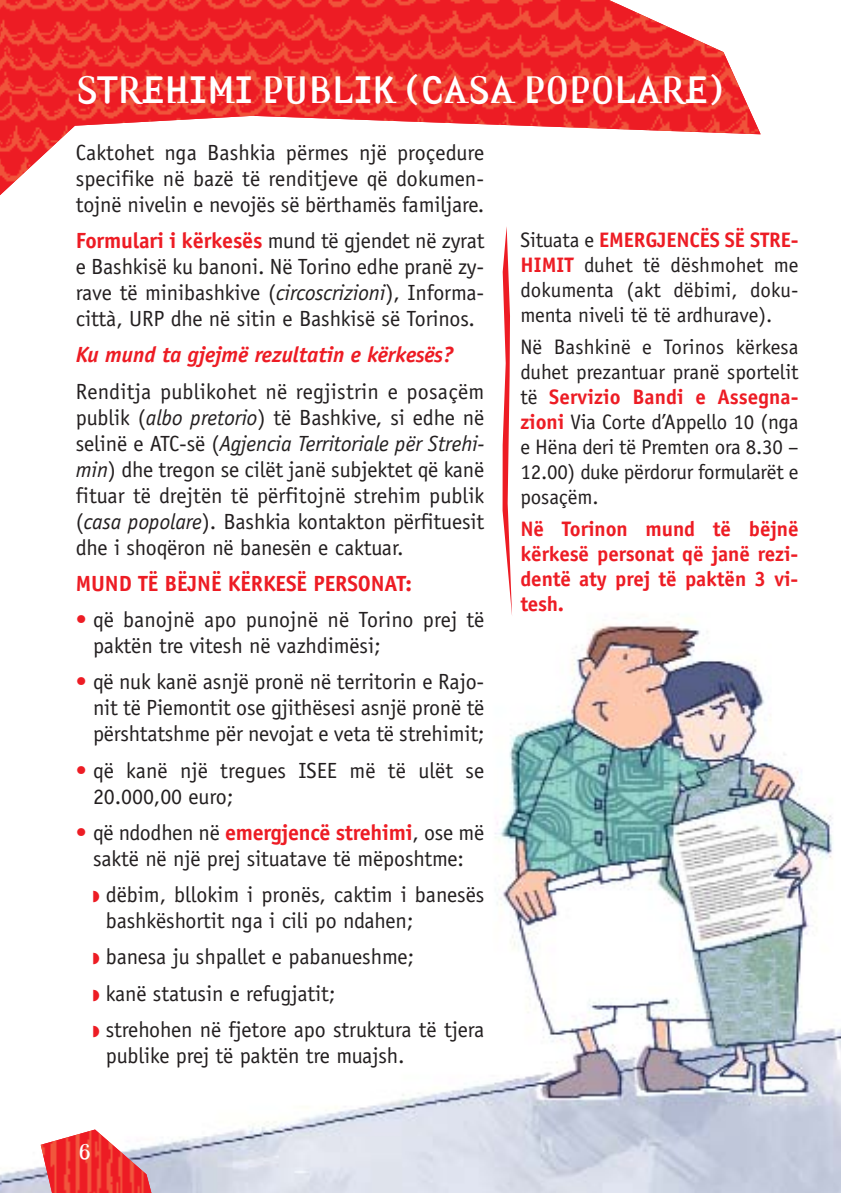
<style>
.page{position:relative;width:841px;height:1193px;background:#fff}
.page>*{position:absolute;margin:0;border:0;box-sizing:border-box;transform-origin:0 0}
.t1{font:300 36px "Amplifier";color:#fff}
.t2{font:22px/26px "Officina Sans";letter-spacing:-.005em;color:#231f20;text-align:justify}
.t3{font:italic 700 22px "Officina Sans";letter-spacing:-.005em;color:#ed1c24}
.t4{font:700 22px "Officina Sans";letter-spacing:-.005em;color:#ed1c24}
.t5{font:21px/25px "Officina Sans";letter-spacing:-.01em;color:#231f20;text-align:justify}
.t6{font:700 21px/25px "Officina Sans";letter-spacing:-.005em;color:#ed1c24;text-align:justify}
.t7{font:20px "Amplifier Light Extensions";color:#fff}
.s1{font-weight:700;color:#ed1c24}
.s2{font-style:italic}
.s3{color:#ed1c24}
</style>
<div class="page">
<img style="left:0;top:133px;width:840px;height:1059px">
<img style="left:0;top:0;width:760px;height:220px">
<img style="left:41px;top:1129px;width:118px;height:63px">
<svg style="left:502px;top:226px;width:9px;height:390px"></svg>
<h1 class="t1" style="left:76px;top:75px;width:649px">STREHIMI PUBLIK (CASA POPOLARE)</h1>
<p class="t2" style="left:76px;top:141px;width:410px">Caktohet nga Bashkia përmes një proçedure specifike në bazë të renditjeve që dokumen&shy;tojnë nivelin e nevojës së bërthamës familjare.</p>
<p class="t2" style="left:76px;top:229px;width:410px"><span class="s1">Formulari i kërkesës</span> mund të gjendet në zyrat e Bashkisë ku banoni. Në Torino edhe pranë zy&shy;rave të minibashkive (<span class="s2">circoscrizioni</span>), Informa&shy;città, URP dhe në sitin e Bashkisë së Torinos.</p>
<p class="t3" style="left:76px;top:346px;width:379px">Ku mund ta gjejmë rezultatin e kërkesës?</p>
<p class="t2" style="left:76px;top:380px;width:410px">Renditja publikohet në regjistrin e posaçëm publik (<span class="s2">albo pretorio</span>) të Bashkive, si edhe në selinë e ATC-së (<span class="s2">Agjencia Territoriale për Strehi&shy;min</span>) dhe tregon se cilët janë subjektet që kanë fituar të drejtën të përfitojnë strehim publik (<span class="s2">casa popolare</span>). Bashkia kontakton përfituesit dhe i shoqëron në banesën e caktuar.</p>
<p class="t4" style="left:76px;top:574px;width:337px">MUND TË BËJNË KËRKESË PERSONAT:</p>
<p class="t2" style="left:93px;top:608px;width:392px;text-indent:-17px"><span class="s3">•</span> që banojnë apo punojnë në Torino prej të paktën tre vitesh në vazhdimësi;</p>
<p class="t2" style="left:93px;top:670px;width:392px;text-indent:-17px"><span class="s3">•</span> që nuk kanë asnjë pronë në territorin e Rajo&shy;nit të Piemontit ose gjithësesi asnjë pronë të përshtatshme për nevojat e veta të strehimit;</p>
<p class="t2" style="left:93px;top:758px;width:393px;text-indent:-17px"><span class="s3">•</span> që kanë një tregues ISEE më të ulët se<br>20.000,00 euro;</p>
<p class="t2" style="left:76px;top:821px;width:410px;text-align:center"><span class="s3">•</span> që ndodhen në <span class="s1">emergjencë strehimi</span>, ose më saktë në një prej situatave të mëposhtme:</p>
<p class="t2" style="left:106px;top:883px;width:380px;text-indent:-13px"><span class="s3">◗</span> dëbim, bllokim i pronës, caktim i banesës bashkëshortit nga i cili po ndahen;</p>
<p class="t2" style="left:93px;top:940px;width:393px;line-height:36.2px;text-align:left"><span class="s3">◗</span> banesa ju shpallet e pabanueshme;<br><span class="s3">◗</span> kanë statusin e refugjatit;<br><span class="s3">◗</span> strehohen në fjetore apo struktura të tjera</p>
<p class="t2" style="left:106px;top:1043px;width:300px">publike prej të paktën tre muajsh.</p>
<p class="t5" style="left:520px;top:229px;width:279px">Situata e <span class="s1">EMERGJENCËS SË STRE-HIMIT</span> duhet të dëshmohet me dokumenta (akt dëbimi, doku&shy;menta niveli të të ardhurave).</p>
<p class="t5" style="left:520px;top:336px;width:279px">Në Bashkinë e Torinos kërkesa duhet prezantuar pranë sportelit të <span class="s1">Servizio Bandi e Assegna&shy;zioni</span> Via Corte d’Appello 10 (nga e Hëna deri të Premten ora 8.30 – 12.00) duke përdorur formularët e posaçëm.</p>
<p class="t6" style="left:520px;top:518px;width:279px">Në Torinon mund të bëjnë kërkesë personat që janë rezi&shy;dentë aty prej të paktën 3 vi&shy;tesh.</p>
<p class="t7" style="left:78px;top:1141px;width:14px">6</p>
</div>
